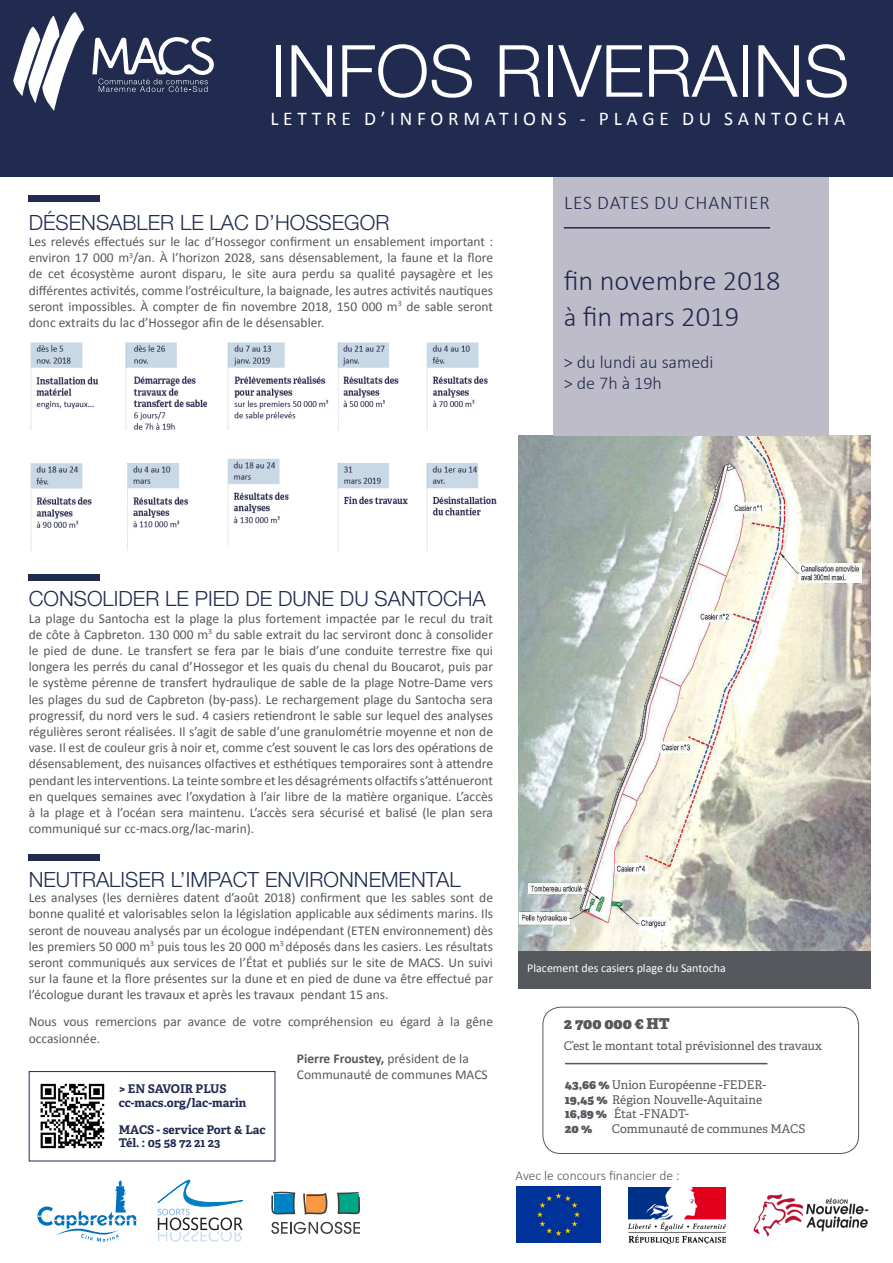
<style>
.page{position:relative;width:893px;height:1263px;background:#fff}
.page>*{position:absolute;margin:0;border:0;box-sizing:border-box;transform-origin:0 0}
.t1{font:300 72px "Helvetica Neue";color:#fff}
.t2{font:300 28.5px "Calibri";color:#212b4f}
.t3{font:300 21px "Helvetica Neue LT Std";color:#212b4f}
.t4{font:19.5px "Calibri";letter-spacing:.24em;color:#fff}
.t5{font:300 19.5px "Calibri";letter-spacing:.04em;color:#212b4f}
.t6{font:300 18px "Calibri";color:#212b4f}
.t7{font:800 15px "Adelle";color:#55585d}
.t8{font:13.5px/16.2px "Calibri";color:#55585d;text-align:justify}
.t9{font:300 13.5px "Calibri";color:#55585d}
.t10{font:12px "Adelle";color:#55585d}
.t11{font:700 12px "Adelle";color:#212b4f}
.t12{font:12px "Calibri";color:#fff}
.t13{font:800 12px "Adelle";color:#55585d}
.s1{font-size:27px}
.s2{font-weight:700}
.s3{font-weight:800}
</style>
<div class="page">
<div style="left:0;top:0;width:893px;height:177px;background:#212b4f"></div>
<div style="left:29px;top:195px;width:71px;height:6px;background:#212b4f"></div>
<img style="left:518px;top:435px;width:352px;height:516px">
<div style="left:518px;top:951px;width:352px;height:38px;background:#55585d"></div>
<div style="left:29px;top:574px;width:71px;height:6px;background:#212b4f"></div>
<div style="left:29px;top:854px;width:71px;height:6px;background:#212b4f"></div>
<div style="left:554px;top:177px;width:275px;height:258px;background:#bfbcc9"></div>
<div style="left:542px;top:1007px;width:317px;height:147px;border:1px solid #55585d;border-radius:18px"></div>
<img style="left:30px;top:342px;width:467px;height:209px">
<div style="left:29px;top:1071px;width:246px;height:90px;border:1px solid #212b4f"></div>
<img style="left:40px;top:1083px;width:65px;height:66px">
<hr style="left:565px;top:1063px;width:202px;height:1px;background:#55585d">
<svg style="left:13px;top:12px;width:201px;height:99px"></svg>
<hr style="left:564px;top:227px;width:206px;height:2px;background:#212b4f">
<img style="left:753px;top:1194px;width:116px;height:43px">
<img style="left:628px;top:1187px;width:97px;height:56px">
<div style="left:517px;top:1187px;width:83px;height:55px;background:#039"></div>
<svg style="left:271px;top:1221px;width:89px;height:13px"></svg>
<svg style="left:303px;top:1193px;width:25px;height:22px"></svg>
<svg style="left:271px;top:1191px;width:24px;height:23px"></svg>
<svg style="left:337px;top:1192px;width:23px;height:22px"></svg>
<svg style="left:157px;top:1179px;width:86px;height:63px"></svg>
<svg style="left:37px;top:1179px;width:99px;height:63px"></svg>
<p class="t1" style="left:270px;top:13px;width:580px">INFOS RIVERAINS</p>
<p class="t4" style="left:270px;top:107px;width:576px">LETTRE D’INFORMATIONS - PLAGE DU SANTOCHA</p>
<p class="t3" style="left:29px;top:210px;width:362px">DÉSENSABLER LE LAC D’HOSSEGOR</p>
<p class="t8" style="left:29px;top:234px;width:466px">Les relevés effectués sur le lac d’Hossegor confirment un ensablement important : environ 17 000 m<sup>3</sup>/an. À l’horizon 2028, sans désensablement, la faune et la flore de cet écosystème auront disparu, le site aura perdu sa qualité paysagère et les différentes activités, comme l’ostréiculture, la baignade, les autres activités nautiques seront impossibles. À compter de fin novembre 2018, 150 000 m<sup>3</sup> de sable seront donc extraits du lac d’Hossegor afin de le désensabler.</p>
<p class="t5" style="left:564px;top:190px;width:207px">LES DATES DU CHANTIER</p>
<p class="t2" style="left:564px;top:263px;width:218px">fin novembre 2018</p>
<p class="t2" style="left:564px;top:299px;width:177px"><span class="s1">à</span> fin mars 2019</p>
<p class="t6" style="left:564px;top:351px;width:151px">&gt; du lundi au samedi</p>
<p class="t6" style="left:564px;top:372px;width:100px">&gt; de 7h à 19h</p>
<p class="t3" style="left:29px;top:586px;width:459px">CONSOLIDER LE PIED DE DUNE DU SANTOCHA</p>
<p class="t8" style="left:29px;top:610px;width:466px">La plage du Santocha est la plage la plus fortement impactée par le recul du trait de côte à Capbreton. 130 000 m<sup>3</sup> du sable extrait du lac serviront donc à consolider le pied de dune. Le transfert se fera par le biais d’une conduite terrestre fixe qui longera les perrés du canal d’Hossegor et les quais du chenal du Boucarot, puis par le système pérenne de transfert hydraulique de sable de la plage Notre-Dame vers les plages du sud de Capbreton (by-pass). Le rechargement plage du Santocha sera progressif, du nord vers le sud. 4 casiers retiendront le sable sur lequel des analyses régulières seront réalisées. Il s’agit de sable d’une granulométrie moyenne et non de vase. Il est de couleur gris à noir et, comme c’est souvent le cas lors des opérations de désensablement, des nuisances olfactives et esthétiques temporaires sont à attendre pendant les interventions. La teinte sombre et les désagréments olfactifs s’atténueront en quelques semaines avec l’oxydation à l’air libre de la matière organique. L’accès à la plage et à l’océan sera maintenu. L’accès sera sécurisé et balisé (le plan sera communiqué sur cc-macs.org/lac-marin).</p>
<p class="t3" style="left:29px;top:866px;width:433px">NEUTRALISER L’IMPACT ENVIRONNEMENTAL</p>
<p class="t8" style="left:29px;top:889px;width:466px">Les analyses (les dernières datent d’août 2018) confirment que les sables sont de bonne qualité et valorisables selon la législation applicable aux sédiments marins. Ils seront de nouveau analysés par un écologue indépendant (ETEN environnement) dès les premiers 50 000 m<sup>3</sup> puis tous les 20 000 m<sup>3</sup> déposés dans les casiers. Les résultats seront communiqués aux services de l’État et publiés sur le site de MACS. Un suivi sur la faune et la flore présentes sur la dune et en pied de dune va être effectué par l’écologue durant les travaux et après les travaux pendant 15 ans.</p>
<p class="t8" style="left:29px;top:1014px;width:466px">Nous vous remercions par avance de votre compréhension eu égard à la gêne occasionnée.</p>
<p class="t11" style="left:119px;top:1081px;width:109px">&gt; EN SAVOIR PLUS</p>
<p class="t11" style="left:119px;top:1095px;width:129px">cc-macs.org/lac-marin</p>
<p class="t11" style="left:119px;top:1122px;width:148px">MACS - service Port &amp; Lac</p>
<p class="t11" style="left:119px;top:1135px;width:103px">Tél. : 05 58 72 21 23</p>
<p class="t8" style="left:297px;top:1050px;width:192px"><span class="s2">Pierre Froustey,</span> président de la<br>Communauté de communes MACS</p>
<p class="t12" style="left:527px;top:960px;width:200px">Placement des casiers plage du Santocha</p>
<p class="t7" style="left:564px;top:1013px;width:108px">2 700 000 € HT</p>
<p class="t10" style="left:564px;top:1038px;width:260px">C’est le montant total prévisionnel des travaux</p>
<p class="t10" style="left:565px;top:1078px;width:203px"><span class="s3">43,66 %</span> Union Européenne -FEDER-</p>
<p class="t10" style="left:565px;top:1092px;width:199px"><span class="s3">19,45 %</span> Région Nouvelle-Aquitaine</p>
<p class="t10" style="left:565px;top:1106px;width:126px"><span class="s3">16,89 %</span> État -FNADT-</p>
<p class="t13" style="left:565px;top:1120px;width:29px">20 %</p>
<p class="t10" style="left:612px;top:1121px;width:195px">Communauté de communes MACS</p>
<p class="t9" style="left:516px;top:1167px;width:166px">Avec le concours financier de :</p>
</div>
